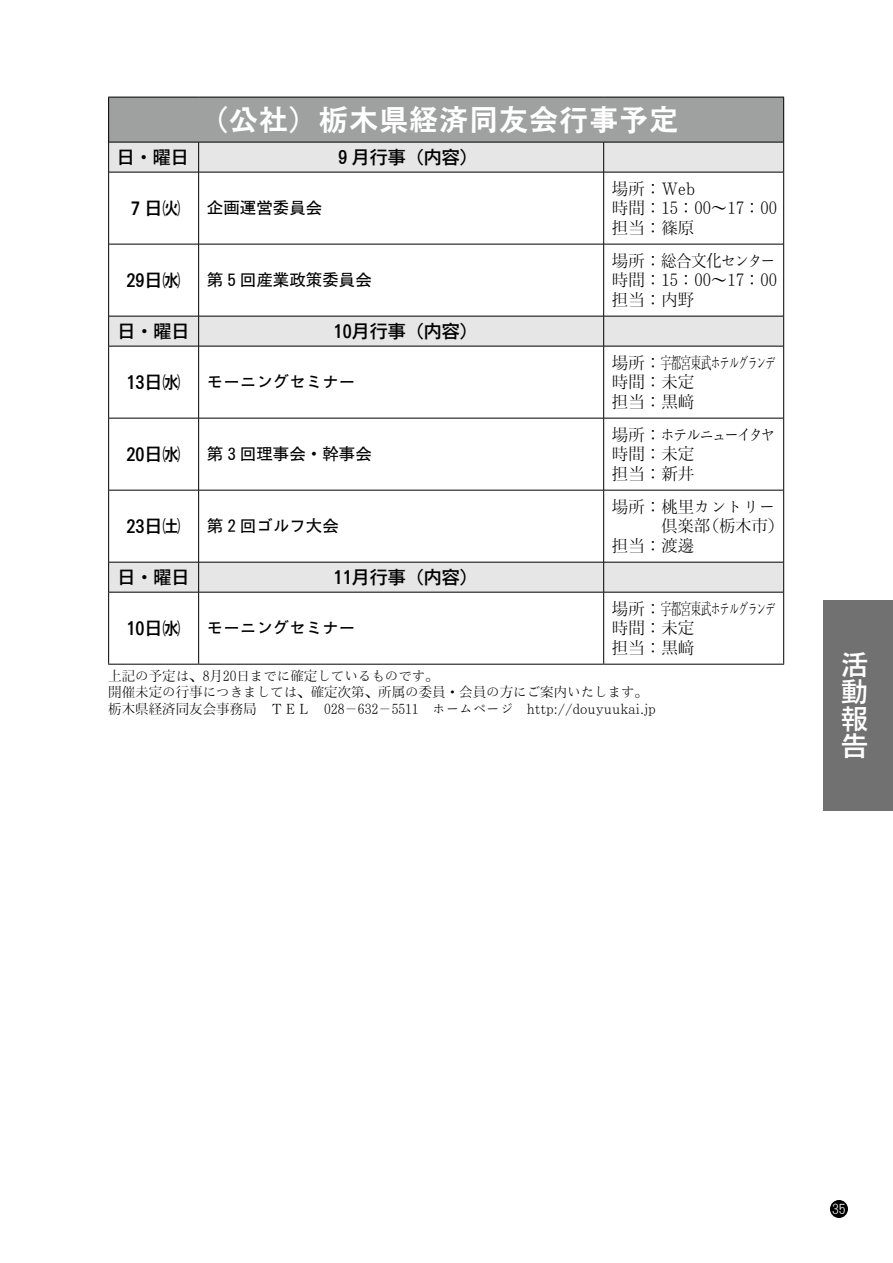
<style>
.page{position:relative;width:893px;height:1263px;background:#fff}
.page>*{position:absolute;margin:0;border:0;box-sizing:border-box;transform-origin:0 0}
.t1{font:30px "Motoya Gothic W5 90 msp RKSJ H";color:#fff}
.t2{font:27px/27px "Motoya Cedar W4 90 msp RKSJ H";color:#fff;text-align:justify}
.t3{font:18px "Motoya Cedar W4 90 msp RKSJ H";color:#000}
.t4{font:16.5px/19.5px "Motoya Mincho W2 90 msp RKSJ H";letter-spacing:-.015em;color:#000}
.t5{font:16.5px "Motoya Gothic W3 90 msp RKSJ H";color:#000}
.t6{font:16.5px/19.5px "Motoya Mincho W2 90 msp RKSJ H";letter-spacing:-.035em;color:#000}
.t7{font:16.5px/19.5px "Motoya Mincho W2 90 msp RKSJ H";letter-spacing:-.135em;color:#000}
.t8{font:13.5px/16.5px "Motoya Mincho W2 90 msp RKSJ H";color:#000}
.t9{font:13.5px "Motoya Cedar W2 90 msp RKSJ H";color:#fff}
</style>
<div class="page">
<div style="left:830px;top:1200px;width:18px;height:18px;background:#000;border-radius:50%"></div>
<div style="left:824px;top:600px;width:69px;height:210px;background:#727171"></div>
<div style="left:109px;top:97px;width:675px;height:45px;background:#9fa0a0"></div>
<svg style="left:109px;top:143px;width:674px;height:449px"></svg>
<hr style="left:109px;top:142px;width:90px;height:1px;background:#000">
<hr style="left:199px;top:142px;width:405px;height:1px;background:#000">
<hr style="left:198px;top:142px;width:1px;height:30px;background:#000">
<hr style="left:604px;top:142px;width:179px;height:1px;background:#000">
<hr style="left:603px;top:142px;width:1px;height:30px;background:#000">
<hr style="left:109px;top:172px;width:90px;height:1px;background:#000">
<hr style="left:199px;top:172px;width:405px;height:1px;background:#000">
<hr style="left:198px;top:172px;width:1px;height:72px;background:#000">
<hr style="left:604px;top:172px;width:179px;height:1px;background:#000">
<hr style="left:603px;top:172px;width:1px;height:72px;background:#000">
<hr style="left:109px;top:244px;width:90px;height:1px;background:#000">
<hr style="left:199px;top:244px;width:405px;height:1px;background:#000">
<hr style="left:198px;top:244px;width:1px;height:72px;background:#000">
<hr style="left:604px;top:244px;width:179px;height:1px;background:#000">
<hr style="left:603px;top:244px;width:1px;height:72px;background:#000">
<hr style="left:109px;top:316px;width:90px;height:1px;background:#000">
<hr style="left:199px;top:316px;width:405px;height:1px;background:#000">
<hr style="left:198px;top:316px;width:1px;height:30px;background:#000">
<hr style="left:604px;top:316px;width:179px;height:1px;background:#000">
<hr style="left:603px;top:316px;width:1px;height:30px;background:#000">
<hr style="left:109px;top:346px;width:90px;height:1px;background:#000">
<hr style="left:199px;top:346px;width:405px;height:1px;background:#000">
<hr style="left:198px;top:346px;width:1px;height:72px;background:#000">
<hr style="left:604px;top:346px;width:179px;height:1px;background:#000">
<hr style="left:603px;top:346px;width:1px;height:72px;background:#000">
<hr style="left:109px;top:418px;width:90px;height:1px;background:#000">
<hr style="left:199px;top:418px;width:405px;height:1px;background:#000">
<hr style="left:198px;top:418px;width:1px;height:72px;background:#000">
<hr style="left:604px;top:418px;width:179px;height:1px;background:#000">
<hr style="left:603px;top:418px;width:1px;height:72px;background:#000">
<hr style="left:109px;top:490px;width:90px;height:1px;background:#000">
<hr style="left:199px;top:490px;width:405px;height:1px;background:#000">
<hr style="left:198px;top:490px;width:1px;height:72px;background:#000">
<hr style="left:604px;top:490px;width:179px;height:1px;background:#000">
<hr style="left:603px;top:490px;width:1px;height:72px;background:#000">
<hr style="left:109px;top:562px;width:90px;height:1px;background:#000">
<hr style="left:199px;top:562px;width:405px;height:1px;background:#000">
<hr style="left:198px;top:562px;width:1px;height:30px;background:#000">
<hr style="left:604px;top:562px;width:179px;height:1px;background:#000">
<hr style="left:603px;top:562px;width:1px;height:30px;background:#000">
<hr style="left:109px;top:592px;width:90px;height:1px;background:#000">
<hr style="left:199px;top:592px;width:405px;height:1px;background:#000">
<hr style="left:198px;top:592px;width:1px;height:72px;background:#000">
<hr style="left:604px;top:592px;width:179px;height:1px;background:#000">
<hr style="left:603px;top:592px;width:1px;height:72px;background:#000">
<hr style="left:108px;top:97px;width:91px;height:1px;background:#000">
<hr style="left:108px;top:98px;width:1px;height:44px;background:#000">
<hr style="left:199px;top:97px;width:405px;height:1px;background:#000">
<hr style="left:604px;top:97px;width:180px;height:1px;background:#000">
<hr style="left:783px;top:98px;width:1px;height:44px;background:#000">
<hr style="left:108px;top:142px;width:1px;height:30px;background:#000">
<hr style="left:783px;top:142px;width:1px;height:30px;background:#000">
<hr style="left:108px;top:172px;width:1px;height:72px;background:#000">
<hr style="left:783px;top:172px;width:1px;height:72px;background:#000">
<hr style="left:108px;top:244px;width:1px;height:72px;background:#000">
<hr style="left:783px;top:244px;width:1px;height:72px;background:#000">
<hr style="left:108px;top:316px;width:1px;height:30px;background:#000">
<hr style="left:783px;top:316px;width:1px;height:30px;background:#000">
<hr style="left:108px;top:346px;width:1px;height:72px;background:#000">
<hr style="left:783px;top:346px;width:1px;height:72px;background:#000">
<hr style="left:108px;top:418px;width:1px;height:72px;background:#000">
<hr style="left:783px;top:418px;width:1px;height:72px;background:#000">
<hr style="left:108px;top:490px;width:1px;height:72px;background:#000">
<hr style="left:783px;top:490px;width:1px;height:72px;background:#000">
<hr style="left:108px;top:562px;width:1px;height:30px;background:#000">
<hr style="left:783px;top:562px;width:1px;height:30px;background:#000">
<hr style="left:108px;top:592px;width:1px;height:72px;background:#000">
<hr style="left:783px;top:592px;width:1px;height:72px;background:#000">
<hr style="left:108px;top:664px;width:91px;height:1px;background:#000">
<hr style="left:199px;top:664px;width:405px;height:1px;background:#000">
<hr style="left:604px;top:664px;width:180px;height:1px;background:#000">
<h1 class="t1" style="left:199px;top:105px;width:481px">（公社）栃木県経済同友会行事予定</h1>
<h3 class="t3" style="left:117px;top:148px;width:73px">日・曜日</h3>
<h3 class="t3" style="left:334px;top:148px;width:145px">９月行事（内容）</h3>
<h3 class="t3" style="left:127px;top:199px;width:55px">７日㈫</h3>
<p class="t5" style="left:207px;top:200px;width:117px">企画運営委員会</p>
<h3 class="t3" style="left:127px;top:271px;width:55px">29日㈬</h3>
<p class="t5" style="left:207px;top:272px;width:166px">第５回産業政策委員会</p>
<h3 class="t3" style="left:118px;top:322px;width:73px">日・曜日</h3>
<h3 class="t3" style="left:334px;top:322px;width:145px">10月行事（内容）</h3>
<h3 class="t3" style="left:127px;top:373px;width:55px">13日㈬</h3>
<p class="t5" style="left:207px;top:374px;width:150px">モーニングセミナー</p>
<h3 class="t3" style="left:127px;top:445px;width:55px">20日㈬</h3>
<p class="t5" style="left:207px;top:446px;width:166px">第３回理事会・幹事会</p>
<h3 class="t3" style="left:127px;top:517px;width:55px">23日㈯</h3>
<p class="t5" style="left:207px;top:518px;width:133px">第２回ゴルフ大会</p>
<p class="t4" style="left:612px;top:179px;width:166px">場所：Web<br>時間：15：00～17：00担当：篠原</p>
<p class="t4" style="left:612px;top:251px;width:167px;text-align:justify">場所：総合文化センター時間：15：00～17：00担当：内野</p>
<p class="t6" style="left:612px;top:353px;width:165px">場所：宇都宮東武ホテルグランデ時間：未定<br>担当：黒﨑</p>
<p class="t7" style="left:612px;top:425px;width:165px">場所：ホテルニューイタヤ時間：未定<br>担当：新井</p>
<p class="t4" style="left:612px;top:497px;width:165px">場所：桃里カントリー</p>
<p class="t4" style="left:661px;top:516px;width:124px">倶楽部（栃木市）</p>
<p class="t4" style="left:612px;top:536px;width:84px">担当：渡邊</p>
<h3 class="t3" style="left:118px;top:568px;width:73px">日・曜日</h3>
<h3 class="t3" style="left:334px;top:568px;width:145px">11月行事（内容）</h3>
<h3 class="t3" style="left:127px;top:619px;width:55px">10日㈬</h3>
<p class="t5" style="left:207px;top:620px;width:150px">モーニングセミナー</p>
<p class="t6" style="left:612px;top:599px;width:165px">場所：宇都宮東武ホテルグランデ時間：未定<br>担当：黒﨑</p>
<p class="t8" style="left:108px;top:667px;width:549px">上記の予定は、8月20日までに確定しているものです。<br>開催未定の行事につきましては、確定次第、所属の委員・会員の方にご案内いたします。栃木県経済同友会事務局　ＴＥＬ　028－632－5511　ホームページ　http://douyuukai.jp</p>
<h2 class="t2" style="left:841px;top:651px;width:28px">活動報告</h2>
<p class="t9" style="left:832px;top:1202px;width:15px">35</p>
</div>
